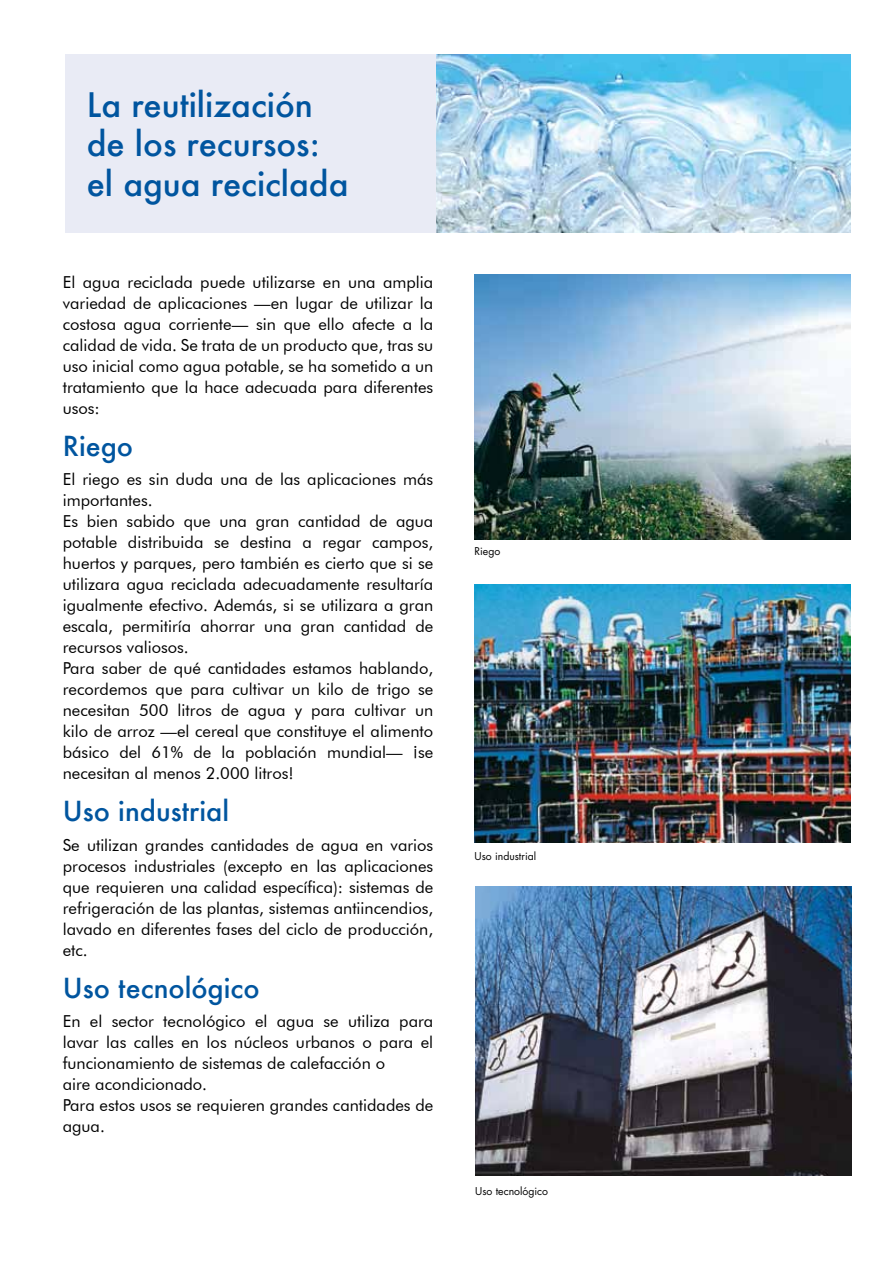
<style>
.page{position:relative;width:893px;height:1263px;background:#fff}
.page>*{position:absolute;margin:0;border:0;box-sizing:border-box;transform-origin:0 0}
.t1{font:500 33px/39.6px "Futura";color:#00559f}
.t2{font:500 27px "Futura";color:#00559f}
.t3{font:16.5px/21px "Futura BT";color:#000;text-align:justify}
.t4{font:10.5px "Futura";color:#000}
</style>
<div class="page">
<img style="left:436px;top:54px;width:414px;height:178px">
<div style="left:65px;top:54px;width:371px;height:178px;background:#e9ebf5"></div>
<img style="left:474px;top:275px;width:376px;height:264px">
<img style="left:475px;top:887px;width:376px;height:288px">
<img style="left:474px;top:585px;width:376px;height:257px">
<h1 class="t1" style="left:87px;top:84px;width:263px">La reutilización de los recursos: el agua reciclada</h1>
<p class="t3" style="left:63px;top:271px;width:372px">El agua reciclada puede utilizarse en una amplia variedad de aplicaciones —en lugar de utilizar la costosa agua corriente— sin que ello afecte a la calidad de vida. Se trata de un producto que, tras su uso inicial como agua potable, se ha sometido a un tratamiento que la hace adecuada para diferentes usos:</p>
<h2 class="t2" style="left:63px;top:427px;width:72px">Riego</h2>
<p class="t3" style="left:63px;top:469px;width:372px;text-align:left">El riego es sin duda una de las aplicaciones más importantes.<br>Es bien sabido que una gran cantidad de agua potable distribuida se destina a regar campos, huertos y parques, pero también es cierto que si se utilizara agua reciclada adecuadamente resultaría igualmente efectivo. Además, si se utilizara a gran escala, permitiría ahorrar una gran cantidad de recursos valiosos.<br>Para saber de qué cantidades estamos hablando, recordemos que para cultivar un kilo de trigo se necesitan 500 litros de agua y para cultivar un kilo de arroz —el cereal que constituye el alimento básico del 61% de la población mundial— ¡se necesitan al menos 2.000 litros!</p>
<h2 class="t2" style="left:63px;top:792px;width:168px">Uso industrial</h2>
<p class="t3" style="left:63px;top:834px;width:372px">Se utilizan grandes cantidades de agua en varios procesos industriales (excepto en las aplicaciones que requieren una calidad específica): sistemas de refrigeración de las plantas, sistemas antiincendios, lavado en diferentes fases del ciclo de producción, etc.</p>
<h2 class="t2" style="left:63px;top:969px;width:198px">Uso tecnológico</h2>
<p class="t3" style="left:63px;top:1011px;width:372px;text-align:left">En el sector tecnológico el agua se utiliza para lavar las calles en los núcleos urbanos o para el funcionamiento de sistemas de calefacción o<br>aire acondicionado.<br>Para estos usos se requieren grandes cantidades de agua.</p>
<p class="t4" style="left:474px;top:544px;width:27px">Riego</p>
<p class="t4" style="left:474px;top:848px;width:63px">Uso industrial</p>
<p class="t4" style="left:475px;top:1184px;width:74px">Uso tecnológico</p>
</div>
